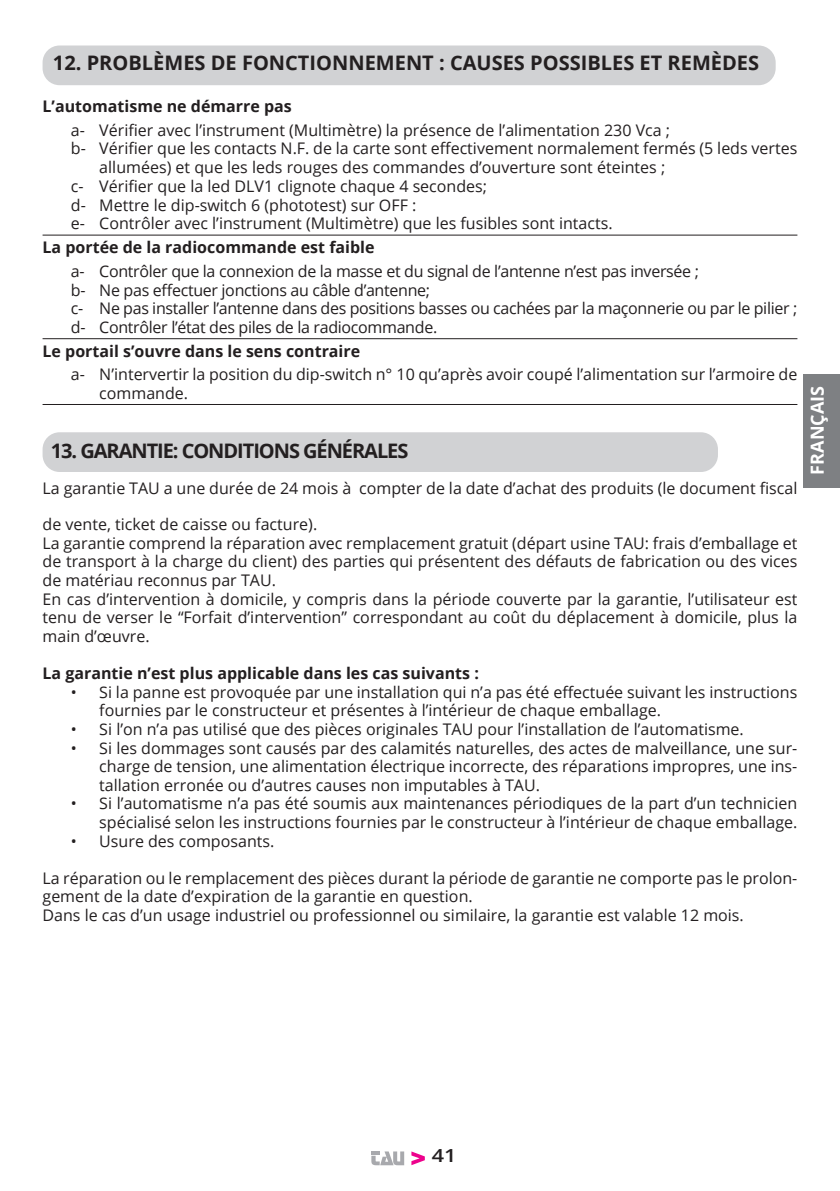
<style>
.page{position:relative;width:840px;height:1191px;background:#fff}
.page>*{position:absolute;margin:0;border:0;box-sizing:border-box;transform-origin:0 0}
.heading_1{font:700 20px "Open Sans";color:#231f20}
.heading_1-2{font:700 20px "Open Sans";letter-spacing:-.055em;color:#231f20}
.t1{font:700 18px "Open Sans";color:#fff}
.t2{font:600 18px "Open Sans";color:#231f20;scale:1.2 1}
.Rientro_5_Stacco_5{font:16px/18.6px "Open Sans";color:#231f20}
.Rientro_5_Stacco_5-2{font:16px "Open Sans";letter-spacing:-.02em;color:#231f20}
.Stacco_5{font:700 16px "Open Sans";color:#231f20}
</style>
<div class="page">
<svg style="left:411px;top:1151px;width:13px;height:14px"></svg>
<svg style="left:371px;top:1151px;width:33px;height:14px"></svg>
<div style="left:43px;top:45px;width:732px;height:40px;background:#d1d2d4;border-radius:17px"></div>
<hr style="left:43px;top:235px;width:754px;height:1px;background:#231f20">
<hr style="left:43px;top:338px;width:754px;height:1px;background:#231f20">
<hr style="left:43px;top:404px;width:754px;height:1px;background:#231f20">
<div style="left:43px;top:432px;width:674px;height:40px;background:#d1d2d4;border-radius:17px"></div>
<div style="left:802px;top:374px;width:37px;height:114px;background:#7e8083"></div>
<p class="heading_1" style="left:53px;top:49px;width:707px">12. PROBLÈMES DE FONCTIONNEMENT : CAUSES POSSIBLES ET REMÈDES</p>
<p class="Stacco_5" style="left:43px;top:95px;width:250px">L’automatisme ne démarre pas</p>
<p class="Rientro_5_Stacco_5" style="left:71px;top:120px;width:600px">a- Vérifier avec l’instrument (Multimètre) la présence de l’alimentation 230 Vca ;</p>
<p class="Rientro_5_Stacco_5" style="left:99px;top:139px;width:699px;text-indent:-28px">b- Vérifier que les contacts N.F. de la carte sont effectivement normalement fermés (5 leds vertes allumées) et que les leds rouges des commandes d’ouverture sont éteintes ;</p>
<p class="Rientro_5_Stacco_5" style="left:71px;top:177px;width:417px">c- Vérifier que la led DLV1 clignote chaque 4 secondes;</p>
<p class="Rientro_5_Stacco_5" style="left:71px;top:195px;width:347px">d- Mettre le dip-switch 6 (phototest) sur OFF :</p>
<p class="Rientro_5_Stacco_5" style="left:71px;top:214px;width:543px">e- Contrôler avec l’instrument (Multimètre) que les fusibles sont intacts.</p>
<p class="Stacco_5" style="left:43px;top:236px;width:333px">La portée de la radiocommande est faible</p>
<p class="Rientro_5_Stacco_5-2" style="left:71px;top:260px;width:629px">a- Contrôler que la connexion de la masse et du signal de l’antenne n’est pas inversée ;</p>
<p class="Rientro_5_Stacco_5-2" style="left:71px;top:279px;width:360px">b- Ne pas effectuer jonctions au câble d’antenne;</p>
<p class="Rientro_5_Stacco_5-2" style="left:71px;top:298px;width:727px">c- Ne pas installer l’antenne dans des positions basses ou cachées par la maçonnerie ou par le pilier ;</p>
<p class="Rientro_5_Stacco_5-2" style="left:71px;top:316px;width:367px">d- Contrôler l’état des piles de la radiocommande.</p>
<p class="Stacco_5" style="left:43px;top:339px;width:319px">Le portail s’ouvre dans le sens contraire</p>
<p class="Rientro_5_Stacco_5" style="left:99px;top:365px;width:699px;text-indent:-28px">a- N’intervertir la position du dip-switch n° 10 qu’après avoir coupé l’alimentation sur l’armoire de commande.</p>
<p class="heading_1-2" style="left:51px;top:437px;width:359px">13. GARANTIE: CONDITIONS GÉNÉRALES</p>
<p class="Rientro_5_Stacco_5" style="left:43px;top:479px;width:756px">La garantie TAU a une durée de 24 mois à compter de la date d’achat des produits (le document fiscal</p>
<p class="Rientro_5_Stacco_5" style="left:43px;top:515px;width:276px">de vente, ticket de caisse ou facture).</p>
<p class="Rientro_5_Stacco_5" style="left:43px;top:533px;width:756px;text-align:justify">La garantie comprend la réparation avec remplacement gratuit (départ usine TAU: frais d’emballage et de transport à la charge du client) des parties qui présentent des défauts de fabrication ou des vices de matériau reconnus par TAU.</p>
<p class="Rientro_5_Stacco_5" style="left:43px;top:589px;width:756px;text-align:justify">En cas d’intervention à domicile, y compris dans la période couverte par la garantie, l’utilisateur est tenu de verser le “Forfait d’intervention” correspondant au coût du déplacement à domicile, plus la main d’œuvre.</p>
<p class="Stacco_5" style="left:43px;top:662px;width:437px">La garantie n’est plus applicable dans les cas suivants :</p>
<p class="Rientro_5_Stacco_5" style="left:99px;top:682px;width:699px;text-indent:-28px">• Si la panne est provoquée par une installation qui n’a pas été effectuée suivant les instructions fournies par le constructeur et présentes à l’intérieur de chaque emballage.</p>
<p class="Rientro_5_Stacco_5" style="left:71px;top:719px;width:674px">• Si l’on n’a pas utilisé que des pièces originales TAU pour l’installation de l’automatisme.</p>
<p class="Rientro_5_Stacco_5" style="left:99px;top:738px;width:699px;text-align:justify;text-indent:-28px">• Si les dommages sont causés par des calamités naturelles, des actes de malveillance, une sur&shy;charge de tension, une alimentation électrique incorrecte, des réparations impropres, une ins&shy;tallation erronée ou d’autres causes non imputables à TAU.</p>
<p class="Rientro_5_Stacco_5" style="left:71px;top:794px;width:727px;text-align:right">• Si l’automatisme n’a pas été soumis aux maintenances périodiques de la part d’un technicien spécialisé selon les instructions fournies par le constructeur à l’intérieur de chaque emballage.</p>
<p class="Rientro_5_Stacco_5" style="left:71px;top:831px;width:205px">• Usure des composants.</p>
<p class="Rientro_5_Stacco_5" style="left:43px;top:868px;width:756px">La réparation ou le remplacement des pièces durant la période de garantie ne comporte pas le prolon&shy;gement de la date d’expiration de la garantie en question.</p>
<p class="Rientro_5_Stacco_5" style="left:43px;top:905px;width:702px">Dans le cas d’un usage industriel ou professionnel ou similaire, la garantie est valable 12 mois.</p>
<p class="t1" style="left:804px;top:474px;width:90px;rotate:-90deg">FRANÇAIS</p>
<p class="t2" style="left:431px;top:1143px;width:22px">41</p>
</div>
